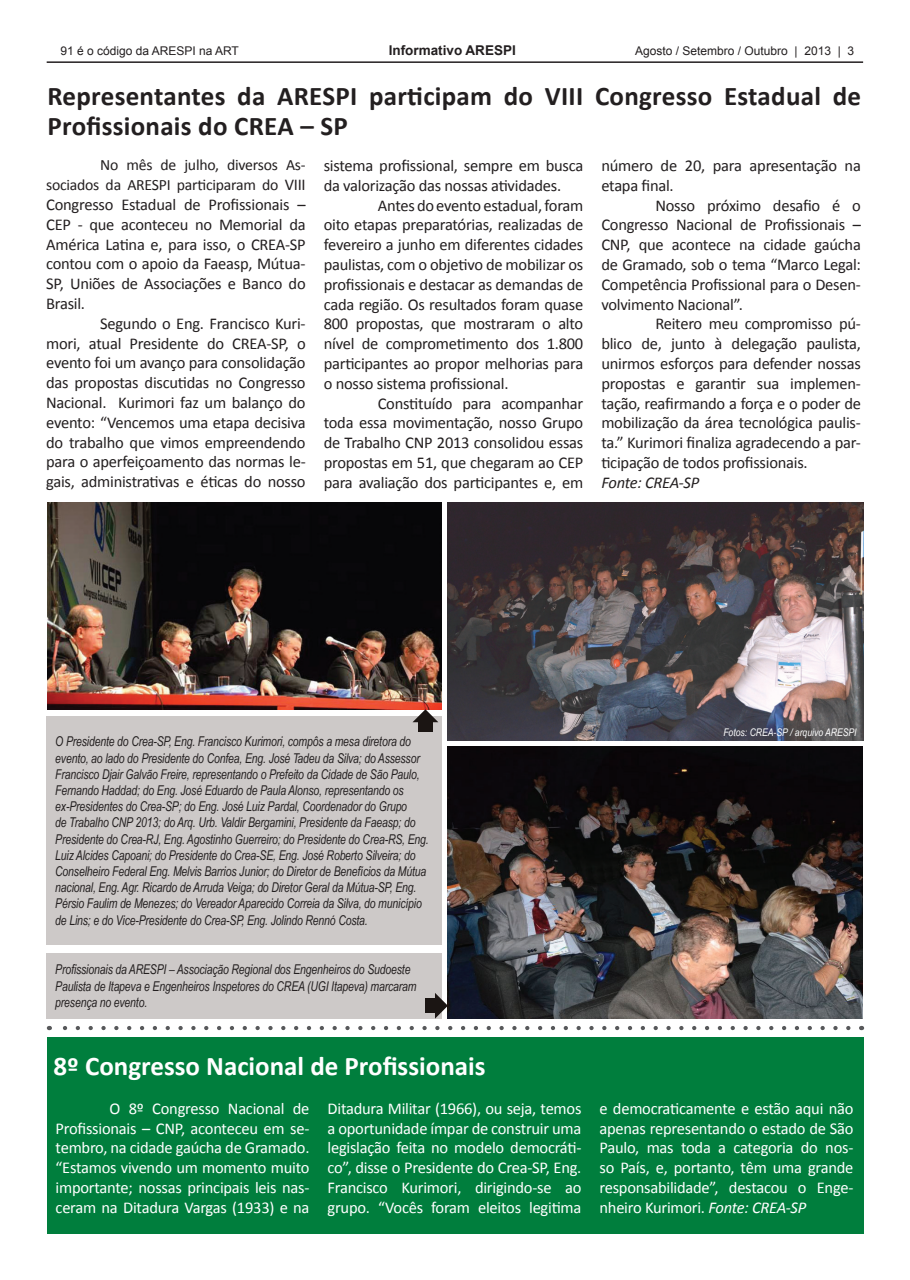
<style>
.page{position:relative;width:910px;height:1280px;background:#fff}
.page>*{position:absolute;margin:0;border:0;box-sizing:border-box;transform-origin:0 0}
.t1{font:700 27px/30px "Calibri";letter-spacing:.01em;color:#231f20}
.t2{font:700 27px "Calibri";color:#fff}
.t3{font:16.5px/19.8px "Calibri";letter-spacing:-.015em;color:#231f20;text-align:justify}
.t4{font:16.5px/19.8px "Calibri";letter-spacing:-.015em;color:#fff;text-align:justify}
.t5{font:italic 16.5px "Calibri";letter-spacing:-.02em;color:#231f20}
.t6{font:15.75px/19.8px "Calibri";letter-spacing:-.015em;color:#231f20;text-align:right}
.t7{font:italic 13.5px/16.2px "Arial Narrow";letter-spacing:-.01em;color:#231f20;scale:.94 1}
.t8{font:700 13.5px "Arial";color:#231f20}
.t9{font:12px "Arial";color:#231f20}
.t10{font:italic 10.5px "Arial Narrow";color:#fff}
.s1{font-size:16.5px}
.s2{font-style:italic}
</style>
<div class="page">
<hr style="left:47px;top:61px;width:816px;height:2px;background:#231f20">
<svg style="left:49px;top:1026px;width:799px;height:4px"></svg>
<img style="left:448px;top:502px;width:415px;height:239px">
<img style="left:448px;top:747px;width:415px;height:272px">
<img style="left:48px;top:502px;width:394px;height:207px">
<div style="left:47px;top:716px;width:395px;height:229px;background:#cdc9c8"></div>
<div style="left:47px;top:953px;width:401px;height:66px;background:#cdc9c8"></div>
<div style="left:418px;top:719px;width:15px;height:13px;background:#1b1513"></div>
<svg style="left:412px;top:709px;width:26px;height:13px"></svg>
<div style="left:47px;top:1037px;width:816px;height:197px;background:#007e3d"></div>
<p class="t9" style="left:60px;top:42px;width:180px">91 é o código da ARESPI na ART</p>
<p class="t8" style="left:389px;top:41px;width:129px">Informativo ARESPI</p>
<p class="t9" style="left:635px;top:42px;width:221px">Agosto / Setembro / Outubro | 2013 | 3</p>
<h1 class="t1" style="left:48px;top:81px;width:815px">Representantes da ARESPI participam do VIII Congresso Estadual de<br>Profissionais do CREA – SP</h1>
<p class="t6" style="left:46px;top:155px;width:261px">No mês de julho, diversos As&shy;sociados da ARESPI participaram do <span class="s1">VIII</span></p>
<p class="t3" style="left:46px;top:195px;width:261px">Congresso Estadual de Profissionais – CEP - que aconteceu no Memorial da América Latina e, para isso, o CREA-SP contou com o apoio da Faeasp, Mútua-SP, Uniões de Associações e Banco do Brasil.</p>
<p class="t3" style="left:46px;top:313px;width:261px;text-indent:54px">Segundo o Eng. Francisco Kuri&shy;mori, atual Presidente do CREA-SP, o evento foi um avanço para consolidação das propostas discutidas no Congresso Nacional. Kurimori faz um balanço do evento: “Vencemos uma etapa decisiva do trabalho que vimos empreendendo para o aperfeiçoamento das normas le&shy;gais, administrativas e éticas do nosso</p>
<p class="t3" style="left:601px;top:156px;width:261px">número de 20, para apresentação na etapa final.</p>
<p class="t3" style="left:601px;top:195px;width:261px;text-indent:54px">Nosso próximo desafio é o Congresso Nacional de Profissionais – CNP, que acontece na cidade gaúcha de Gramado, sob o tema “Marco Legal:<br>Competência Profissional para o Desen&shy;volvimento Nacional”.</p>
<p class="t3" style="left:601px;top:314px;width:261px;text-indent:54px">Reitero meu compromisso pú&shy;blico de, junto à delegação paulista, unirmos esforços para defender nossas propostas e garantir sua implemen&shy;tação, reafirmando a força e o poder de mobilização da área tecnológica paulis&shy;ta.” Kurimori finaliza agradecendo a par&shy;ticipação de todos profissionais.</p>
<p class="t5" style="left:601px;top:471px;width:99px">Fonte: CREA-SP</p>
<p class="t3" style="left:324px;top:156px;width:261px">sistema profissional, sempre em busca da valorização das nossas atividades.</p>
<p class="t3" style="left:324px;top:195px;width:261px;text-indent:54px">Antes do evento estadual, foram oito etapas preparatórias, realizadas de fevereiro a junho em diferentes cidades paulistas, com o objetivo de mobilizar os profissionais e destacar as demandas de cada região. Os resultados foram quase 800 propostas, que mostraram o alto nível de comprometimento dos 1.800 participantes ao propor melhorias para o nosso sistema profissional.</p>
<p class="t3" style="left:324px;top:393px;width:261px;text-indent:54px">Constituído para acompanhar toda essa movimentação, nosso Grupo de Trabalho CNP 2013 consolidou essas propostas em 51, que chegaram ao CEP para avaliação dos participantes e, em</p>
<p class="t7" style="left:55px;top:733px;width:399px">O Presidente do Crea-SP, Eng. Francisco Kurimori, compôs a mesa diretora do evento, ao lado do Presidente do Confea, Eng. José Tadeu da Silva; do Assessor Francisco Djair Galvão Freire, representando o Prefeito da Cidade de São Paulo, Fernando Haddad; do Eng. José Eduardo de Paula Alonso, representando os ex-Presidentes do Crea-SP; do Eng. José Luiz Pardal, Coordenador do Grupo<br>de Trabalho CNP 2013; do Arq. Urb. Valdir Bergamini, Presidente da Faeasp; do Presidente do Crea-RJ, Eng. Agostinho Guerreiro; do Presidente do Crea-RS, Eng.<br>Luiz Alcides Capoani; do Presidente do Crea-SE, Eng. José Roberto Silveira; do Conselheiro Federal Eng. Melvis Barrios Junior; do Diretor de Benefícios da Mútua nacional, Eng. Agr. Ricardo de Arruda Veiga; do Diretor Geral da Mútua-SP, Eng.<br>Pérsio Faulim de Menezes; do Vereador Aparecido Correia da Silva, do município de Lins; e do Vice-Presidente do Crea-SP, Eng. Jolindo Rennó Costa.</p>
<p class="t7" style="left:55px;top:961px;width:386px">Profissionais da ARESPI – Associação Regional dos Engenheiros do Sudoeste<br>Paulista de Itapeva e Engenheiros Inspetores do CREA (UGI Itapeva) marcaram presença no evento.</p>
<p class="t10" style="left:723px;top:725px;width:135px">Fotos: CREA-SP / arquivo ARESPI</p>
<h1 class="t2" style="left:54px;top:1049px;width:434px">8º Congresso Nacional de Profissionais</h1>
<p class="t4" style="left:56px;top:1098px;width:255px;text-indent:54px">O 8º Congresso Nacional de Profissionais – CNP, aconteceu em se&shy;tembro, na cidade gaúcha de Gramado. “Estamos vivendo um momento muito importante; nossas principais leis nas&shy;ceram na Ditadura Vargas (1933) e na</p>
<p class="t4" style="left:328px;top:1098px;width:255px">Ditadura Militar (1966), ou seja, temos a oportunidade ímpar de construir uma legislação feita no modelo democráti&shy;co”, disse o Presidente do Crea-SP, Eng.<br>Francisco Kurimori, dirigindo-se ao grupo. “Vocês foram eleitos legitima</p>
<p class="t4" style="left:599px;top:1098px;width:255px">e democraticamente e estão aqui não apenas representando o estado de São Paulo, mas toda a categoria do nos&shy;so País, e, portanto, têm uma grande responsabilidade”, destacou o Enge&shy;nheiro Kurimori. <span class="s2">Fonte: CREA-SP</span></p>
</div>
